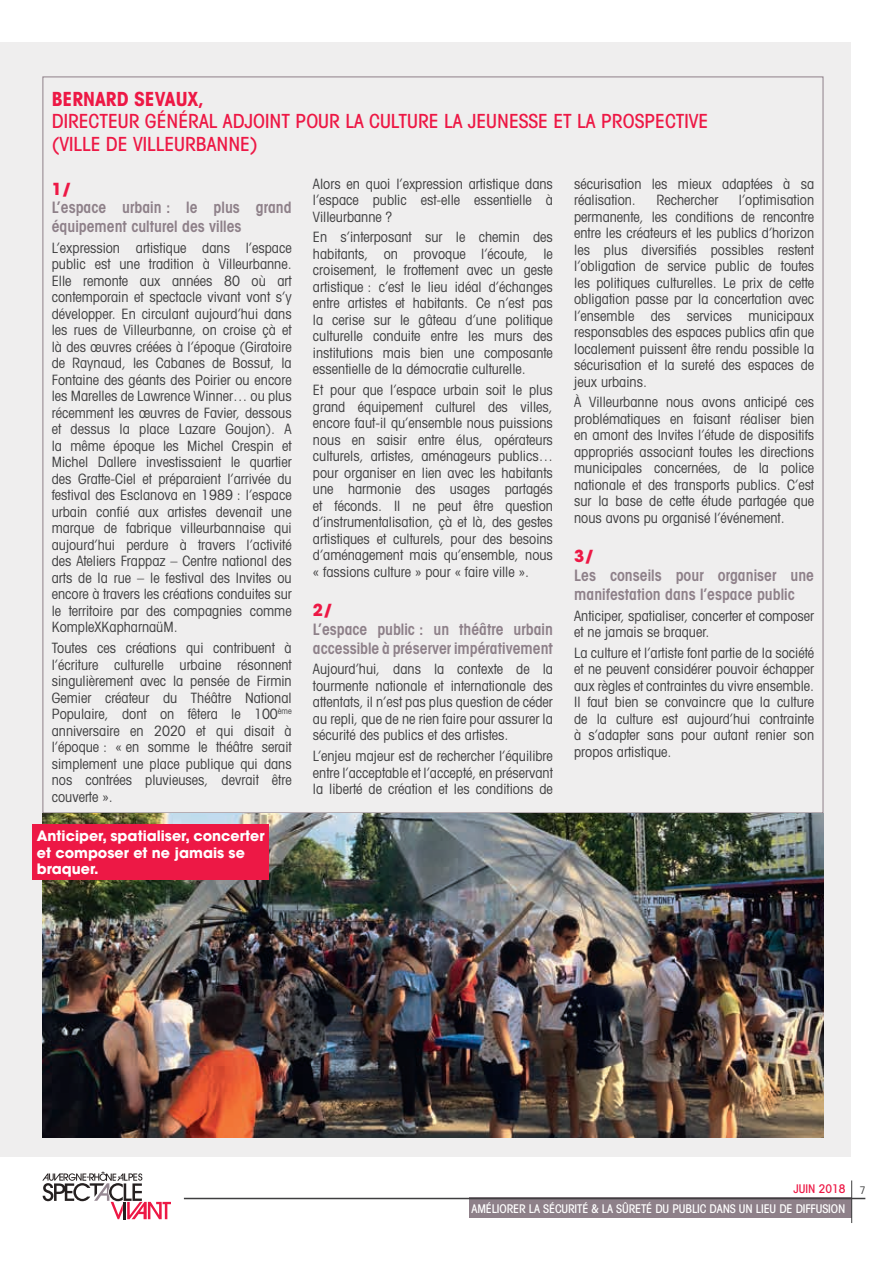
<style>
.page{position:relative;width:893px;height:1263px;background:#fff}
.page>*{position:absolute;margin:0;border:0;box-sizing:border-box;transform-origin:0 0}
.t1{font:500 condensed 19.5px/22.5px "Avant Garde";color:#ed1845}
.t2{font:700 condensed 19.5px "Avant Garde";color:#ed1845}
.t3{font:700 16.5px "Avant Garde";color:#ed1845}
.t4{font:600 condensed 15.75px/18.8px "Avant Garde";color:#8e8089}
.t5{font:condensed 14.25px/16.5px "Avant Garde";color:#3e3e3f;text-align:justify}
.t6{font:700 14.25px/16.5px "Avant Garde";color:#fff}
.t7{font:500 condensed 12px "Avant Garde";letter-spacing:-.01em;color:#fff}
.t8{font:500 condensed 12px "Avant Garde";color:#ed1845}
</style>
<div class="page">
<svg style="left:42px;top:1172px;width:129px;height:47px"></svg>
<div style="left:469px;top:1198px;width:383px;height:20px;background:#8e8089"></div>
<hr style="left:184px;top:1198px;width:681px;height:1px;background:#3e3e3f">
<hr style="left:851px;top:1180px;width:1px;height:43px;background:#3e3e3f">
<div style="left:0;top:43px;width:850px;height:1114px;background:#efeeee"></div>
<img style="left:43px;top:813px;width:780px;height:324px">
<div style="left:33px;top:824px;width:236px;height:56px;background:#ed1845"></div>
<h1 class="t2" style="left:52px;top:86px;width:154px">BERNARD SEVAUX,</h1>
<h1 class="t1" style="left:52px;top:110px;width:658px">DIRECTEUR GÉNÉRAL ADJOINT POUR LA CULTURE LA JEUNESSE ET LA PROSPECTIVE (VILLE DE VILLEURBANNE)</h1>
<p class="t3" style="left:52px;top:178px;width:21px">1/</p>
<p class="t4" style="left:52px;top:198px;width:241px">L’espace urbain : le plus grand équipement culturel des villes</p>
<p class="t5" style="left:52px;top:239px;width:241px">L’expression artistique dans l’espace public est une tradition à Villeurbanne.<br>Elle remonte aux années 80 où art contemporain et spectacle vivant vont s’y développer. En circulant aujourd’hui dans les rues de Villeurbanne, on croise çà et là des œuvres créées à l’époque (Giratoire de Raynaud, les Cabanes de Bossut, la Fontaine des géants des Poirier ou encore les Marelles de Lawrence Winner… ou plus récemment les œuvres de Favier, dessous et dessus la place Lazare Goujon). A la même époque les Michel Crespin et Michel Dallere investissaient le quartier des Gratte-Ciel et préparaient l’arrivée du festival des Esclanova en 1989 : l’espace urbain confié aux artistes devenait une marque de fabrique villeurbannaise qui aujourd’hui perdure à travers l’activité des Ateliers Frappaz – Centre national des arts de la rue – le festival des Invites ou encore à travers les créations conduites sur le territoire par des compagnies comme KompleXKapharnaüM.</p>
<p class="t5" style="left:52px;top:639px;width:241px">Toutes ces créations qui contribuent à l’écriture culturelle urbaine résonnent singulièrement avec la pensée de Firmin Gemier créateur du Théâtre National Populaire, dont on fêtera le 100<sup>ème </sup>anniversaire en 2020 et qui disait à l’époque : « en somme le théâtre serait simplement une place publique qui dans nos contrées pluvieuses, devrait être couverte ».</p>
<p class="t5" style="left:574px;top:175px;width:241px">sécurisation les mieux adaptées à sa réalisation.</p>
<p class="t5" style="left:313px;top:175px;width:241px">Alors en quoi l’expression artistique dans l’espace public est-elle essentielle à Villeurbanne ?</p>
<p class="t5" style="left:313px;top:229px;width:241px">En s’interposant sur le chemin des habitants, on provoque l’écoute, le croisement, le frottement avec un geste artistique : c’est le lieu idéal d’échanges entre artistes et habitants. Ce n’est pas la cerise sur le gâteau d’une politique culturelle conduite entre les murs des institutions mais bien une composante essentielle de la démocratie culturelle.</p>
<p class="t5" style="left:313px;top:381px;width:241px">Et pour que l’espace urbain soit le plus grand équipement culturel des villes, encore faut-il qu’ensemble nous puissions nous en saisir entre élus, opérateurs culturels, artistes, aménageurs publics… pour organiser en lien avec les habitants une harmonie des usages partagés et féconds. Il ne peut être question d’instrumentalisation, çà et là, des gestes artistiques et culturels, pour des besoins d’aménagement mais qu’ensemble, nous « fassions culture » pour « faire ville ».</p>
<p class="t3" style="left:313px;top:599px;width:21px">2/</p>
<p class="t4" style="left:313px;top:620px;width:241px">L’espace public : un théâtre urbain accessible à préserver impérativement</p>
<p class="t5" style="left:313px;top:661px;width:241px">Aujourd’hui, dans la contexte de la tourmente nationale et internationale des attentats, il n’est pas plus question de céder au repli, que de ne rien faire pour assurer la sécurité des publics et des artistes.</p>
<p class="t5" style="left:313px;top:747px;width:241px">L’enjeu majeur est de rechercher l’équilibre entre l’acceptable et l’accepté, en préservant la liberté de création et les conditions de</p>
<p class="t5" style="left:574px;top:191px;width:241px;text-indent:165px">l’optimisation permanente, les conditions de rencontre entre les créateurs et les publics d’horizon les plus diversifiés possibles restent l’obligation de service public de toutes les politiques culturelles. Le prix de cette obligation passe par la concertation avec l’ensemble des services municipaux responsables des espaces publics afin que localement puissent être rendu possible la sécurisation et la sureté des espaces de jeux urbains.</p>
<p class="t5" style="left:574px;top:394px;width:241px">À Villeurbanne nous avons anticipé ces problématiques en faisant réaliser bien en amont des Invites l’étude de dispositifs appropriés associant toutes les directions municipales concernées, de la police nationale et des transports publics. C’est sur la base de cette étude partagée que nous avons pu organisé l’événement.</p>
<p class="t3" style="left:574px;top:546px;width:21px">3/</p>
<p class="t4" style="left:574px;top:566px;width:241px">Les conseils pour organiser une manifestation dans l’espace public</p>
<p class="t5" style="left:574px;top:607px;width:241px">Anticiper, spatialiser, concerter et composer et ne jamais se braquer.</p>
<p class="t5" style="left:574px;top:644px;width:241px">La culture et l’artiste font partie de la société et ne peuvent considérer pouvoir échapper aux règles et contraintes du vivre ensemble.<br>Il faut bien se convaincre que la culture de la culture est aujourd’hui contrainte à s’adapter sans pour autant renier son propos artistique.</p>
<p class="t5" style="left:657px;top:191px;width:63px">Rechercher</p>
<p class="t6" style="left:37px;top:827px;width:229px">Anticiper, spatialiser, concerter et composer et ne jamais se braquer.</p>
<p class="t8" style="left:793px;top:1181px;width:74px">JUIN 2018 <sub>7</sub></p>
<p class="t7" style="left:471px;top:1201px;width:375px">AMÉLIORER LA SÉCURITÉ &amp; LA SÛRETÉ DU PUBLIC DANS UN LIEU DE DIFFUSION</p>
</div>
